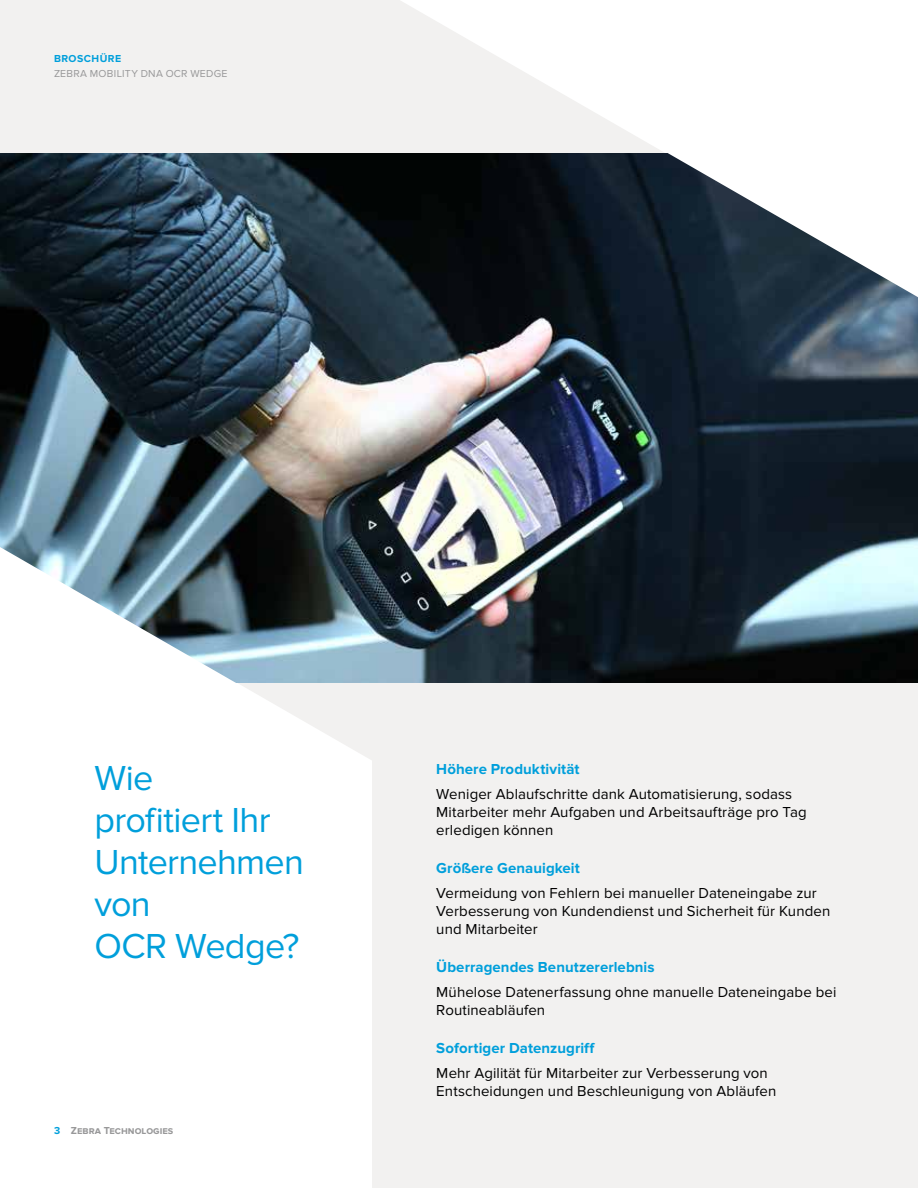
<style>
.page{position:relative;width:918px;height:1188px;background:#fff}
.page>*{position:absolute;margin:0;border:0;box-sizing:border-box;transform-origin:0 0}
.t1{font:36px/42px "Proxima Nova";letter-spacing:-.02em;color:#009fdb}
.t2{font:15px/18px "Proxima Nova";letter-spacing:.005em;color:#000}
.t3{font:700 15px "Proxima Nova";letter-spacing:.005em;color:#009fdb}
.t4{font:10.5px "Proxima Nova";letter-spacing:.025em;color:#989899}
.t5{font:700 10.5px "Proxima Nova";color:#989899}
.t6{font:700 10.5px "Proxima Nova";letter-spacing:.045em;color:#009fdb}
.s1{color:#009fdb}
</style>
<div class="page">
<div style="left:373px;top:728px;width:545px;height:460px;background:#f2f1f0"></div>
<svg style="left:0;top:0;width:589px;height:153px;fill:#f2f1f0"></svg>
<svg style="left:314px;top:682px;width:604px;height:393px"></svg>
<img style="left:0;top:153px;width:918px;height:529px">
<svg style="left:589px;top:110px;width:329px;height:187px"></svg>
<svg style="left:0;top:547px;width:314px;height:180px"></svg>
<p class="t6" style="left:54px;top:53px;width:69px">BROSCHÜRE</p>
<p class="t4" style="left:54px;top:67px;width:175px">ZEBRA MOBILITY DNA OCR WEDGE</p>
<h1 class="t1" style="left:94px;top:758px;width:211px">Wie<br>profitiert Ihr<br>Unternehmen von<br>OCR Wedge?</h1>
<p class="t3" style="left:436px;top:760px;width:145px">Höhere Produktivität</p>
<p class="t2" style="left:436px;top:785px;width:372px">Weniger Ablaufschritte dank Automatisierung, sodass<br>Mitarbeiter mehr Aufgaben und Arbeitsaufträge pro Tag erledigen können</p>
<p class="t3" style="left:436px;top:859px;width:145px">Größere Genauigkeit</p>
<p class="t2" style="left:436px;top:884px;width:395px">Vermeidung von Fehlern bei manueller Dateneingabe zur<br>Verbesserung von Kundendienst und Sicherheit für Kunden und Mitarbeiter</p>
<p class="t3" style="left:436px;top:958px;width:220px">Überragendes Benutzererlebnis</p>
<p class="t2" style="left:436px;top:983px;width:402px">Mühelose Datenerfassung ohne manuelle Dateneingabe bei<br>Routineabläufen</p>
<p class="t3" style="left:436px;top:1039px;width:160px">Sofortiger Datenzugriff</p>
<p class="t2" style="left:436px;top:1064px;width:342px">Mehr Agilität für Mitarbeiter zur Verbesserung von<br>Entscheidungen und Beschleunigung von Abläufen</p>
<p class="t5" style="left:54px;top:1124px;width:121px"><span class="s1">3</span> Zebra Technologies</p>
</div>
